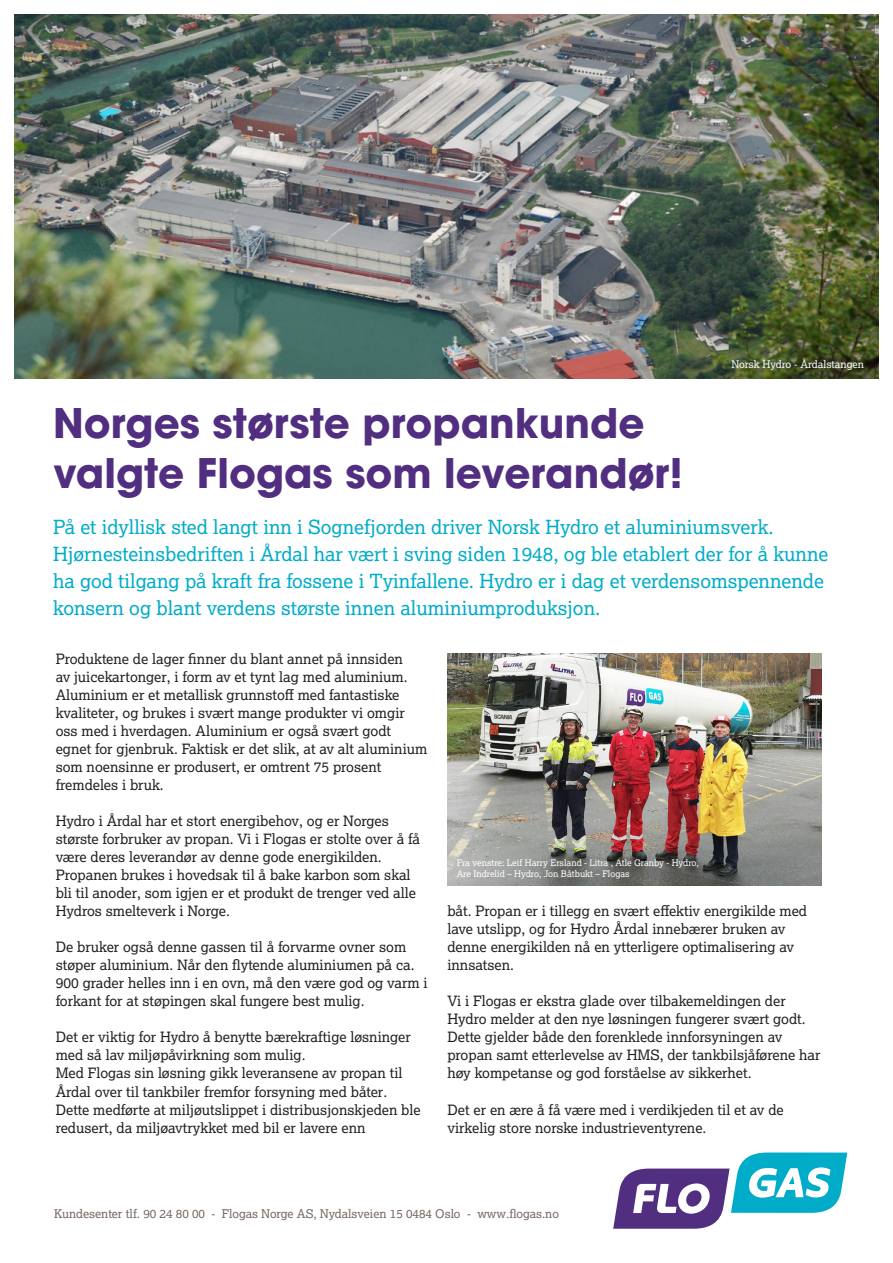
<style>
.page{position:relative;width:893px;height:1263px;background:#fff}
.page>*{position:absolute;margin:0;border:0;box-sizing:border-box;transform-origin:0 0}
.t1{font:700 40.5px "Avant Garde";color:#522e81}
.t2{font:19.5px/27px "Lexia";color:#00acc8}
.t3{font:14.25px/18px "Lexia";color:#231f20}
.t4{font:12px "Lexia";color:#766762}
.t5{font:10.5px "Lexia";color:#fff}
.t6{font:9px "Lexia";color:#fff}
</style>
<div class="page">
<svg style="left:613px;top:1152px;width:235px;height:77px"></svg>
<img style="left:14px;top:15px;width:864px;height:363px">
<img style="left:447px;top:654px;width:374px;height:231px">
<p class="t1" style="left:53px;top:397px;width:593px">Norges største propankunde</p>
<p class="t1" style="left:53px;top:446px;width:631px">valgte Flogas som leverandør!</p>
<p class="t5" style="left:731px;top:358px;width:134px">Norsk Hydro - Årdalstangen</p>
<p class="t2" style="left:53px;top:513px;width:777px">På et idyllisk sted langt inn i Sognefjorden driver Norsk Hydro et aluminiumsverk.<br>Hjørnesteinsbedriften i Årdal har vært i sving siden 1948, og ble etablert der for å kunne ha god tilgang på kraft fra fossene i Tyinfallene. Hydro er i dag et verdensomspennende konsern og blant verdens største innen aluminiumproduksjon.</p>
<p class="t3" style="left:56px;top:650px;width:373px">Produktene de lager finner du blant annet på innsiden<br>av juicekartonger, i form av et tynt lag med aluminium.<br>Aluminium er et metallisk grunnstoff med fantastiske kvaliteter, og brukes i svært mange produkter vi omgir oss med i hverdagen. Aluminium er også svært godt egnet for gjenbruk. Faktisk er det slik, at av alt aluminium som noensinne er produsert, er omtrent 75 prosent fremdeles i bruk.</p>
<p class="t3" style="left:56px;top:812px;width:366px">Hydro i Årdal har et stort energibehov, og er Norges største forbruker av propan. Vi i Flogas er stolte over å få være deres leverandør av denne gode energikilden.</p>
<p class="t3" style="left:56px;top:866px;width:362px">Propanen brukes i hovedsak til å bake karbon som skal bli til anoder, som igjen er et produkt de trenger ved alle<br>Hydros smelteverk i Norge.</p>
<p class="t3" style="left:56px;top:938px;width:373px">De bruker også denne gassen til å forvarme ovner som støper aluminium. Når den flytende aluminiumen på ca.<br>900 grader helles inn i en ovn, må den være god og varm i forkant for at støpingen skal fungere best mulig.</p>
<p class="t3" style="left:56px;top:1028px;width:366px">Det er viktig for Hydro å benytte bærekraftige løsninger med så lav miljøpåvirkning som mulig.<br>Med Flogas sin løsning gikk leveransene av propan til Årdal over til tankbiler fremfor forsyning med båter.<br>Dette medførte at miljøutslippet i distribusjonskjeden ble redusert, da miljøavtrykket med bil er lavere enn</p>
<p class="t6" style="left:457px;top:857px;width:244px">Fra venstre: Leif Harry Ersland - Litra , Atle Granby - Hydro,</p>
<p class="t6" style="left:457px;top:868px;width:174px">Are Indrelid – Hydro, Jon Båtbukt – Flogas</p>
<p class="t3" style="left:447px;top:902px;width:361px">båt. Propan er i tillegg en svært effektiv energikilde med lave utslipp, og for Hydro Årdal innebærer bruken av denne energikilden nå en ytterligere optimalisering av innsatsen.</p>
<p class="t3" style="left:447px;top:992px;width:375px">Vi i Flogas er ekstra glade over tilbakemeldingen der Hydro melder at den nye løsningen fungerer svært godt.<br>Dette gjelder både den forenklede innforsyningen av propan samt etterlevelse av HMS, der tankbilsjåførene har høy kompetanse og god forståelse av sikkerhet.</p>
<p class="t3" style="left:447px;top:1100px;width:338px">Det er en ære å få være med i verdikjeden til et av de virkelig store norske industrieventyrene.</p>
<p class="t4" style="left:54px;top:1206px;width:506px">Kundesenter tlf. 90 24 80 00 - Flogas Norge AS, Nydalsveien 15 0484 Oslo - www.flogas.no</p>
</div>
